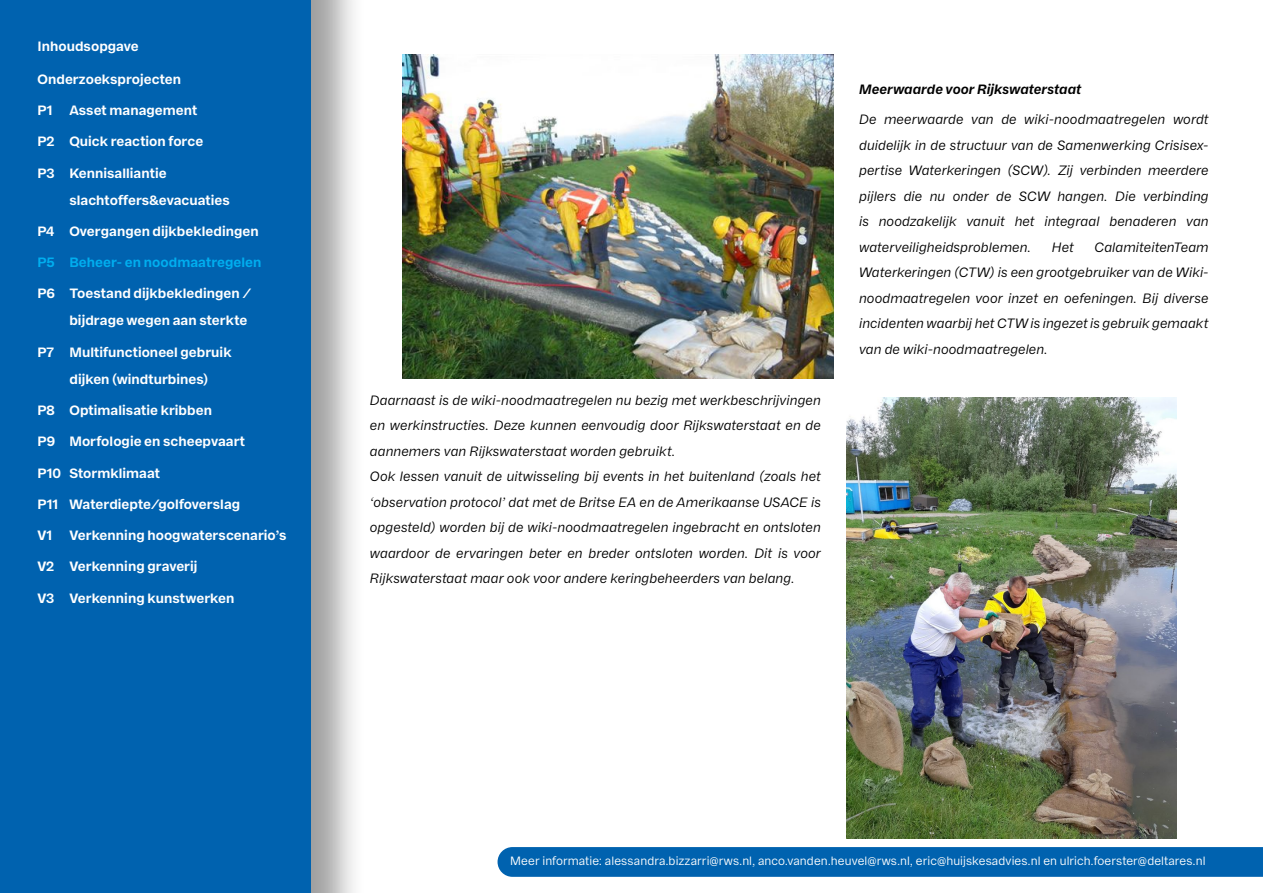
<style>
.page{position:relative;width:1263px;height:893px;background:#fff}
.page>*{position:absolute;margin:0;border:0;box-sizing:border-box;transform-origin:0 0}
.t1{font:italic 13.5px/25.5px "Franca";letter-spacing:.01em;color:#000;text-align:justify}
.t2{font:700 13.5px/27px "Franca";letter-spacing:.005em;color:#fff}
.t3{font:italic 700 13.5px "Franca";letter-spacing:.005em;color:#000}
.t4{font:700 13.5px "Franca";letter-spacing:.005em;color:#00aeef}
.t5{font:12px "Franca";letter-spacing:.01em;color:#fff}
</style>
<div class="page">
<img style="left:846px;top:398px;width:331px;height:440px">
<img style="left:403px;top:54px;width:430px;height:324px">
<div style="left:0;top:0;width:366px;height:893px;background:#000;opacity:.38"></div>
<div style="left:0;top:0;width:310px;height:893px;background:#0062af"></div>
<svg style="left:497px;top:847px;width:766px;height:30px;background:#0363af"></svg>
<p class="t2" style="left:37px;top:33px;width:103px">Inhoudsopgave</p>
<p class="t2" style="left:37px;top:66px;width:145px">Onderzoeksprojecten</p>
<p class="t2" style="left:37px;top:97px;width:162px">P1 Asset management</p>
<p class="t2" style="left:37px;top:128px;width:167px">P2 Quick reaction force</p>
<p class="t2" style="left:69px;top:160px;width:162px;text-indent:-32px">P3 Kennisalliantie slachtoffers&amp;evacuaties</p>
<p class="t2" style="left:38px;top:218px;width:223px">P4 Overgangen dijkbekledingen</p>
<p class="t4" style="left:38px;top:254px;width:225px">P5 Beheer- en noodmaatregelen</p>
<p class="t2" style="left:38px;top:280px;width:215px;text-align:right">P6 Toestand dijkbekledingen / bijdrage wegen aan sterkte</p>
<p class="t2" style="left:69px;top:339px;width:164px;text-indent:-32px">P7 Multifunctioneel gebruik dijken (windturbines)</p>
<p class="t2" style="left:38px;top:397px;width:176px">P8 Optimalisatie kribben</p>
<p class="t2" style="left:38px;top:428px;width:209px">P9 Morfologie en scheepvaart</p>
<p class="t2" style="left:38px;top:459px;width:124px">P10 Stormklimaat</p>
<p class="t2" style="left:38px;top:491px;width:204px">P11 Waterdiepte/golfoverslag</p>
<p class="t2" style="left:38px;top:522px;width:16px">V1</p>
<p class="t2" style="left:69px;top:522px;width:218px">Verkenning hoogwaterscenario’s</p>
<p class="t2" style="left:38px;top:553px;width:161px">V2 Verkenning graverij</p>
<p class="t2" style="left:38px;top:584px;width:198px">V3 Verkenning kunstwerken</p>
<p class="t1" style="left:370px;top:387px;width:452px;text-align:left">Daarnaast is de wiki-noodmaatregelen nu bezig met werkbeschrijvingen en werkinstructies. Deze kunnen eenvoudig door Rijkswaterstaat en de aannemers van Rijkswaterstaat worden gebruikt.<br>Ook lessen vanuit de uitwisseling bij events in het buitenland (zoals het ‘observation protocol’ dat met de Britse EA en de Amerikaanse USACE is opgesteld) worden bij de wiki-noodmaatregelen ingebracht en ontsloten waardoor de ervaringen beter en breder ontsloten worden. Dit is voor Rijkswaterstaat maar ook voor andere keringbeheerders van belang.</p>
<p class="t3" style="left:859px;top:81px;width:224px">Meerwaarde voor Rijkswaterstaat</p>
<p class="t1" style="left:859px;top:107px;width:351px">De meerwaarde van de wiki-noodmaatregelen wordt duidelijk in de structuur van de Samenwerking Crisisex&shy;pertise Waterkeringen (SCW). Zij verbinden meerdere pijlers die nu onder de SCW hangen. Die verbinding is noodzakelijk vanuit het integraal benaderen van waterveiligheidsproblemen.</p>
<p class="t1" style="left:859px;top:234px;width:351px;text-indent:235px">CalamiteitenTeam Waterkeringen (CTW) is een grootgebruiker van de Wiki&shy;noodmaatregelen voor inzet en oefeningen. Bij diverse incidenten waarbij het CTW is ingezet is gebruik gemaakt van de wiki-noodmaatregelen.</p>
<p class="t1" style="left:1052px;top:234px;width:23px">Het</p>
<p class="t5" style="left:510px;top:853px;width:697px">Meer informatie: alessandra.bizzarri@rws.nl, anco.vanden.heuvel@rws.nl, eric@huijskesadvies.nl en ulrich.foerster@deltares.nl</p>
</div>
